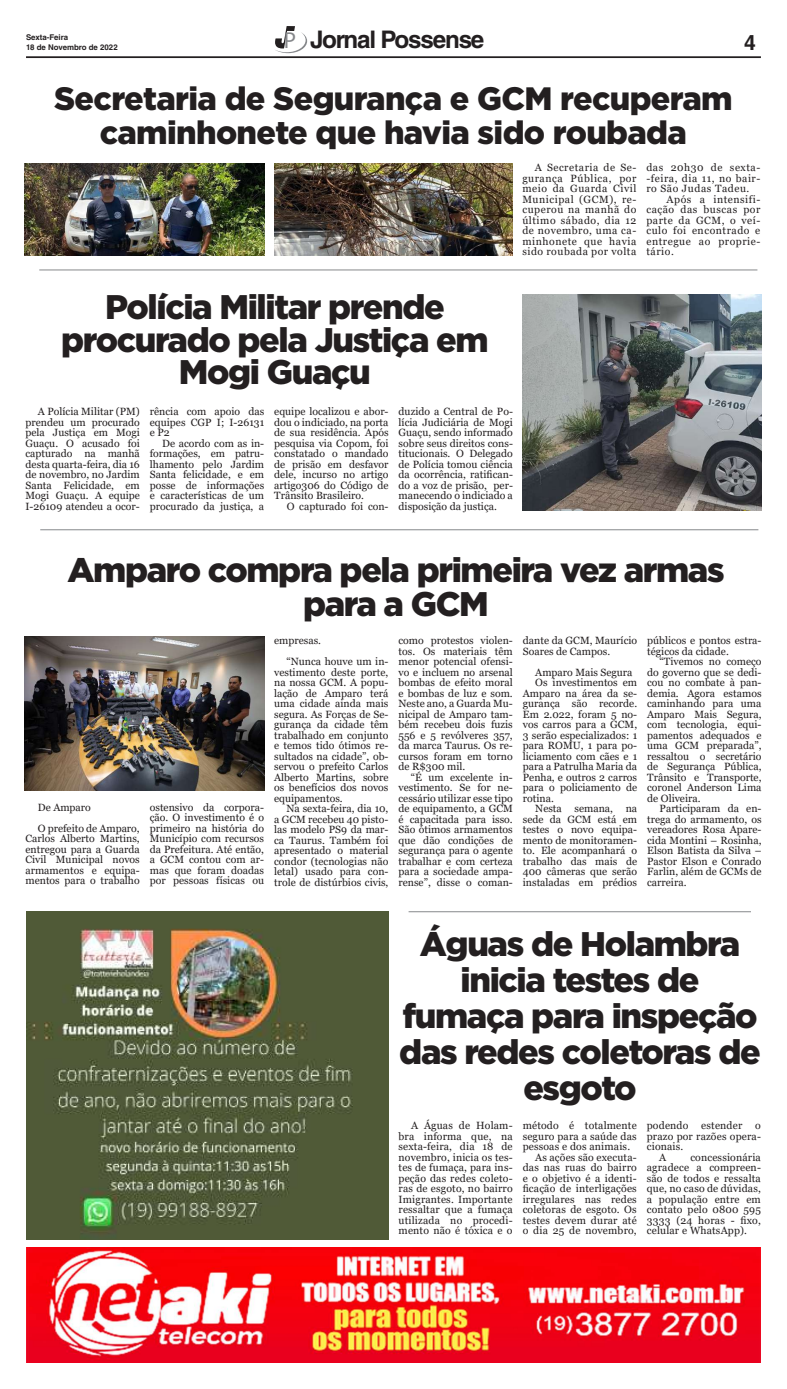
<style>
.page{position:relative;width:787px;height:1389px;background:#fff}
.page>*{position:absolute;margin:0;border:0;box-sizing:border-box;transform-origin:0 0}
.t1{font:900 34.12px/35.9px "Gotham";letter-spacing:-.04em;color:#231f20;text-align:center}
.t2{font:900 32.38px/33.2px "Gotham";letter-spacing:-.02em;color:#231f20;text-align:center}
.t3{font:700 24.24px "Helvetica LT Std";letter-spacing:-.05em;color:#231f20}
.t4{font:700 21px "Helvetica LT Std";color:#231f20}
.t5{font:10.5px/10.5px "Georgia";color:#231f20;text-align:justify}
.t6{font:700 7.88px/9.5px "Helvetica LT Std";color:#231f20}
.s1{font-family:"Myriad Pro";font-weight:400;font-size:23.01px;color:#86888b}
</style>
<div class="page">
<hr style="left:26px;top:56px;width:734px;height:2px;background:#231f20">
<svg style="left:275px;top:26px;width:32px;height:27px"></svg>
<img style="left:26px;top:1247px;width:734px;height:116px">
<hr style="left:39px;top:270px;width:718px;height:1px;background:#86888b">
<hr style="left:40px;top:530px;width:718px;height:1px;background:#86888b">
<hr style="left:408px;top:912px;width:342px;height:1px;background:#86888b">
<img style="left:26px;top:912px;width:362px;height:328px">
<img style="left:25px;top:163px;width:239px;height:92px">
<img style="left:274px;top:163px;width:238px;height:92px">
<img style="left:522px;top:295px;width:239px;height:215px">
<img style="left:25px;top:636px;width:239px;height:154px">
<p class="t6" style="left:26px;top:33px;width:93px">Sexta-Feira<br>18 de Novembro de 2022</p>
<h3 class="t3" style="left:283px;top:25px;width:202px"><span class="s1">P</span> Jornal Possense</h3>
<h3 class="t4" style="left:743px;top:30px;width:13px">4</h3>
<h2 class="t2" style="left:54px;top:82px;width:679px">Secretaria de Segurança e GCM recuperam caminhonete que havia sido roubada</h2>
<p class="t5" style="left:522px;top:162px;width:115px;text-indent:12px">A Secretaria de Se&shy;gurança Pública, por meio da Guarda Civil Municipal (GCM), re&shy;cuperou na manhã do último sábado, dia 12 de novembro, uma ca&shy;minhonete que havia sido roubada por volta</p>
<p class="t5" style="left:646px;top:162px;width:115px">das 20h30 de sexta--feira, dia 11, no bair&shy;ro São Judas Tadeu.</p>
<p class="t5" style="left:646px;top:194px;width:115px;text-indent:20px">Após a intensifi&shy;cação das buscas por parte da GCM, o veí&shy;culo foi encontrado e entregue ao proprie&shy;tário.</p>
<h1 class="t1" style="left:61px;top:290px;width:429px;line-height:32.4px">Polícia Militar prende procurado pela Justiça em<br>Mogi Guaçu</h1>
<p class="t5" style="left:26px;top:407px;width:116px;text-indent:12px">A Polícia Militar (PM) prendeu um procurado pela Justiça em Mogi Guaçu. O acusado foi capturado na manhã desta quarta-feira, dia 16 de novembro, no Jardim Santa Felicidade, em Mogi Guaçu. A equipe I-26109 atendeu a ocor-</p>
<p class="t5" style="left:150px;top:407px;width:116px">rência com apoio das equipes CGP I; I-26131 e P2</p>
<p class="t5" style="left:150px;top:438px;width:116px;text-indent:12px">De acordo com as in&shy;formações, em patru&shy;lhamento pelo Jardim Santa felicidade, e em posse de informações e características de um procurado da justiça, a</p>
<p class="t5" style="left:274px;top:407px;width:116px">equipe localizou e abor&shy;dou o indiciado, na porta de sua residência. Após pesquisa via Copom, foi constatado o mandado de prisão em desfavor dele, incurso no artigo artigo306 do Código de Trânsito Brasileiro.</p>
<p class="t5" style="left:286px;top:501px;width:103px">O capturado foi con-</p>
<p class="t5" style="left:398px;top:407px;width:116px">duzido a Central de Po&shy;lícia Judiciária de Mogi Guaçu, sendo informado sobre seus direitos cons&shy;titucionais. O Delegado de Polícia tomou ciência da ocorrência, ratifican&shy;do a voz de prisão, per&shy;manecendo o indiciado a disposição da justiça.</p>
<h1 class="t1" style="left:67px;top:552px;width:658px;line-height:34.1px">Amparo compra pela primeira vez armas para a GCM</h1>
<p class="t5" style="left:38px;top:797px;width:103px;line-height:21px">De Amparo<br>O prefeito de Amparo,</p>
<p class="t5" style="left:25px;top:834px;width:116px">Carlos Alberto Martins, entregou para a Guarda Civil Municipal novos armamentos e equipa&shy;mentos para o trabalho</p>
<p class="t5" style="left:150px;top:802px;width:116px">ostensivo da corpora&shy;ção. O investimento é o primeiro na história do Município com recursos da Prefeitura. Até então, a GCM contou com ar&shy;mas que foram doadas por pessoas físicas ou</p>
<p class="t5" style="left:286px;top:630px;width:103px;line-height:21px;text-indent:-12px">empresas.<br>“Nunca houve um in-</p>
<p class="t5" style="left:274px;top:667px;width:116px">vestimento deste porte, na nossa GCM. A popu&shy;lação de Amparo terá uma cidade ainda mais segura. As Forças de Se&shy;gurança da cidade têm trabalhado em conjunto e temos tido ótimos re&shy;sultados na cidade”, ob&shy;servou o prefeito Carlos Alberto Martins, sobre os benefícios dos novos equipamentos.</p>
<p class="t5" style="left:274px;top:803px;width:116px;text-indent:12px">Na sexta-feira, dia 10, a GCM recebeu 40 pisto&shy;las modelo PS9 da mar&shy;ca Taurus. Também foi apresentado o material condor (tecnologias não letal) usado para con&shy;trole de distúrbios civis,</p>
<p class="t5" style="left:398px;top:635px;width:116px">como protestos violen&shy;tos. Os materiais têm menor potencial ofensi&shy;vo e incluem no arsenal bombas de efeito moral e bombas de luz e som.<br>Neste ano, a Guarda Mu&shy;nicipal de Amparo tam&shy;bém recebeu dois fuzis 556 e 5 revólveres 357, da marca Taurus. Os re&shy;cursos foram em torno de R$300 mil.</p>
<p class="t5" style="left:398px;top:772px;width:116px;text-indent:12px">“É um excelente in&shy;vestimento. Se for ne&shy;cessário utilizar esse tipo de equipamento, a GCM é capacitada para isso.<br>São ótimos armamentos que dão condições de segurança para o agente trabalhar e com certeza para a sociedade ampa&shy;rense”, disse o coman-</p>
<p class="t5" style="left:522px;top:635px;width:116px">dante da GCM, Maurício<br>Soares de Campos.</p>
<p class="t5" style="left:535px;top:667px;width:99px">Amparo Mais Segura</p>
<p class="t5" style="left:535px;top:677px;width:103px">Os investimentos em</p>
<p class="t5" style="left:522px;top:688px;width:116px">Amparo na área da se-</p>
<p class="t5" style="left:522px;top:698px;width:116px">gurança são recorde.</p>
<p class="t5" style="left:522px;top:709px;width:116px">Em 2.022, foram 5 no-</p>
<p class="t5" style="left:522px;top:719px;width:116px">vos carros para a GCM,</p>
<p class="t5" style="left:522px;top:730px;width:116px">3 serão especializados: 1</p>
<p class="t5" style="left:522px;top:740px;width:116px">para ROMU, 1 para po-</p>
<p class="t5" style="left:522px;top:751px;width:116px">liciamento com cães e 1</p>
<p class="t5" style="left:522px;top:761px;width:116px">para a Patrulha Maria da</p>
<p class="t5" style="left:522px;top:772px;width:116px">Penha, e outros 2 carros</p>
<p class="t5" style="left:522px;top:782px;width:116px">para o policiamento de</p>
<p class="t5" style="left:522px;top:793px;width:32px">rotina.</p>
<p class="t5" style="left:535px;top:803px;width:103px">Nesta semana, na</p>
<p class="t5" style="left:522px;top:814px;width:116px">sede da GCM está em</p>
<p class="t5" style="left:522px;top:824px;width:116px">testes o novo equipa-</p>
<p class="t5" style="left:522px;top:835px;width:116px">mento de monitoramen-</p>
<p class="t5" style="left:522px;top:845px;width:116px">to. Ele acompanhará o</p>
<p class="t5" style="left:522px;top:856px;width:116px">trabalho das mais de</p>
<p class="t5" style="left:522px;top:866px;width:116px">400 câmeras que serão</p>
<p class="t5" style="left:522px;top:877px;width:116px">instaladas em prédios</p>
<p class="t5" style="left:647px;top:635px;width:116px">públicos e pontos estra&shy;tégicos da cidade.</p>
<p class="t5" style="left:647px;top:656px;width:116px;text-indent:12px">“Tivemos no começo do governo que se dedi&shy;cou no combate à pan&shy;demia. Agora estamos caminhando para uma Amparo Mais Segura, com tecnologia, equi&shy;pamentos adequados e uma GCM preparada”, ressaltou o secretário de Segurança Pública, Trânsito e Transporte, coronel Anderson Lima de Oliveira.</p>
<p class="t5" style="left:647px;top:803px;width:116px;text-indent:12px">Participaram da en&shy;trega do armamento, os vereadores Rosa Apare&shy;cida Montini – Rosinha, Elson Batista da Silva – Pastor Elson e Conrado Farlin, além de GCMs de carreira.</p>
<h1 class="t1" style="left:399px;top:925px;width:363px">Águas de Holambra inicia testes de fumaça para inspeção das redes coletoras de esgoto</h1>
<p class="t5" style="left:398px;top:1120px;width:115px;text-indent:12px">A Águas de Holam&shy;bra informa que, na sexta-feira, dia 18 de novembro, inicia os tes&shy;tes de fumaça, para ins&shy;peção das redes coleto&shy;ras de esgoto, no bairro Imigrantes. Importante ressaltar que a fumaça utilizada no procedi&shy;mento não é tóxica e o</p>
<p class="t5" style="left:522px;top:1120px;width:115px">método é totalmente</p>
<p class="t5" style="left:522px;top:1131px;width:115px">seguro para a saúde das</p>
<p class="t5" style="left:522px;top:1141px;width:109px">pessoas e dos animais.</p>
<p class="t5" style="left:535px;top:1152px;width:103px">As ações são executa-</p>
<p class="t5" style="left:522px;top:1162px;width:115px">das nas ruas do bairro</p>
<p class="t5" style="left:522px;top:1173px;width:115px">e o objetivo é a identi-</p>
<p class="t5" style="left:522px;top:1183px;width:115px">ficação de interligações</p>
<p class="t5" style="left:522px;top:1194px;width:115px">irregulares nas redes</p>
<p class="t5" style="left:522px;top:1204px;width:115px">coletoras de esgoto. Os</p>
<p class="t5" style="left:522px;top:1215px;width:115px">testes devem durar até</p>
<p class="t5" style="left:522px;top:1225px;width:115px">o dia 25 de novembro,</p>
<p class="t5" style="left:646px;top:1120px;width:115px">podendo estender o</p>
<p class="t5" style="left:646px;top:1131px;width:115px">prazo por razões opera-</p>
<p class="t5" style="left:646px;top:1141px;width:38px">cionais.</p>
<p class="t5" style="left:659px;top:1152px;width:9px">A</p>
<p class="t5" style="left:646px;top:1152px;width:116px;text-indent:43px">concessionária agradece a compreen&shy;são de todos e ressalta que, no caso de dúvidas, a população entre em contato pelo 0800 595<br>3333 (24 horas - fixo, celular e WhatsApp).</p>
</div>
